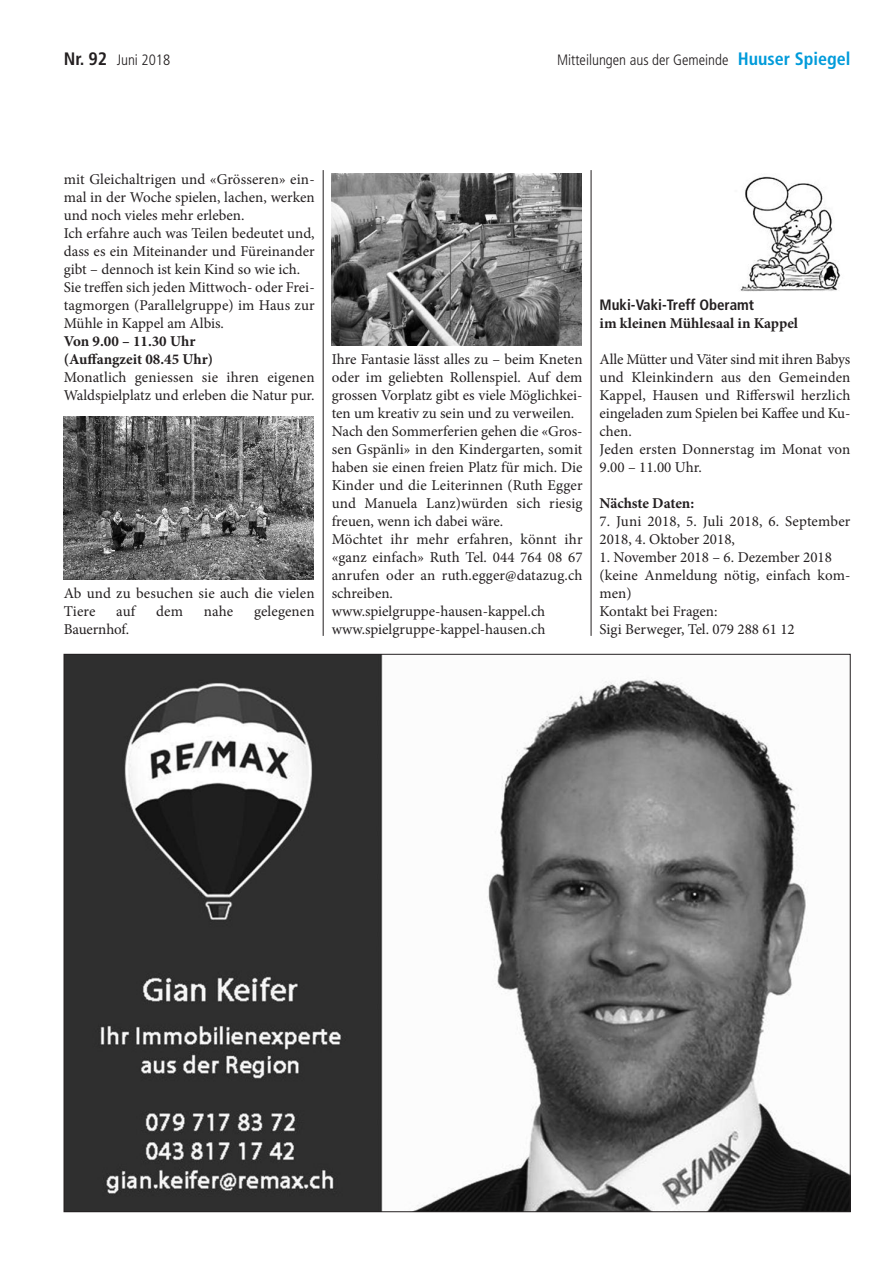
<style>
.page{position:relative;width:893px;height:1263px;background:#fff}
.page>*{position:absolute;margin:0;border:0;box-sizing:border-box;transform-origin:0 0}
.t1{font:15px/18px "Minion Pro";color:#231f20}
.t2{font:700 15px/18px "Minion Pro";color:#231f20}
.t3{font:300 condensed 15px "Frutiger";color:#231f20}
.t4{font:700 condensed 15px "Frutiger";color:#231f20}
.s1{font-weight:700;font-size:18px}
.s2{font-weight:700;font-size:18px;color:#009bda}
</style>
<div class="page">
<img style="left:64px;top:417px;width:250px;height:163px">
<img style="left:332px;top:174px;width:250px;height:172px">
<img style="left:740px;top:176px;width:101px;height:116px">
<hr style="left:323px;top:170px;width:1px;height:466px;background:#231f20">
<hr style="left:591px;top:170px;width:1px;height:466px;background:#231f20">
<img style="left:66px;top:656px;width:782px;height:554px">
<p class="t3" style="left:64px;top:53px;width:108px"><span class="s1">Nr. 92</span> Juni 2018</p>
<p class="t3" style="left:557px;top:53px;width:295px">Mitteilungen aus der Gemeinde <span class="s2">Huuser Spiegel</span></p>
<p class="t1" style="left:64px;top:171px;width:252px">mit Gleichaltrigen und «Grösseren» ein&shy;mal in der Woche spielen, lachen, werken und noch vieles mehr erleben.<br>Ich erfahre auch was Teilen bedeutet und, dass es ein Miteinander und Füreinander gibt – dennoch ist kein Kind so wie ich.<br>Sie treffen sich jeden Mittwoch- oder Frei&shy;tagmorgen (Parallelgruppe) im Haus zur Mühle in Kappel am Albis.</p>
<p class="t2" style="left:64px;top:333px;width:151px">Von 9.00 – 11.30 Uhr (Auffangzeit 08.45 Uhr)</p>
<p class="t1" style="left:64px;top:369px;width:252px">Monatlich geniessen sie ihren eigenen<br>Waldspielplatz und erleben die Natur pur.</p>
<p class="t1" style="left:64px;top:585px;width:252px">Ab und zu besuchen sie auch die vielen<br>Tiere</p>
<p class="t1" style="left:116px;top:603px;width:21px">auf</p>
<p class="t1" style="left:156px;top:603px;width:28px">dem</p>
<p class="t1" style="left:204px;top:603px;width:31px">nahe</p>
<p class="t1" style="left:254px;top:603px;width:62px">gelegenen</p>
<p class="t1" style="left:64px;top:621px;width:67px">Bauernhof.</p>
<p class="t1" style="left:332px;top:351px;width:252px">Ihre Fantasie lässt alles zu – beim Kneten oder im geliebten Rollenspiel. Auf dem grossen Vorplatz gibt es viele Möglichkei&shy;ten um kreativ zu sein und zu verweilen.<br>Nach den Sommerferien gehen die «Gros&shy;sen Gspänli» in den Kindergarten, somit haben sie einen freien Platz für mich. Die Kinder und die Leiterinnen (Ruth Egger und Manuela Lanz)würden sich riesig freuen, wenn ich dabei wäre.<br>Möchtet ihr mehr erfahren, könnt ihr «ganz einfach» Ruth Tel. 044 764 08 67 anrufen oder an ruth.egger@datazug.ch schreiben. www.spielgruppe-hausen-kappel.ch www.spielgruppe-kappel-hausen.ch</p>
<p class="t4" style="left:600px;top:298px;width:156px">Muki-Vaki-Treff Oberamt</p>
<p class="t2" style="left:600px;top:315px;width:200px">im kleinen Mühlesaal in Kappel</p>
<p class="t1" style="left:600px;top:351px;width:252px">Alle Mütter und Väter sind mit ihren Babys und Kleinkindern aus den Gemeinden<br>Kappel, Hausen und Rifferswil herzlich eingeladen zum Spielen bei Kaffee und Ku&shy;chen.<br>Jeden ersten Donnerstag im Monat von<br>9.00 – 11.00 Uhr.</p>
<p class="t2" style="left:600px;top:495px;width:96px">Nächste Daten:</p>
<p class="t1" style="left:600px;top:513px;width:252px">7. Juni 2018, 5. Juli 2018, 6. September<br>2018, 4. Oktober 2018,</p>
<p class="t1" style="left:600px;top:549px;width:252px">1. November 2018 – 6. Dezember 2018 (keine Anmeldung nötig, einfach kom&shy;men)<br>Kontakt bei Fragen:<br>Sigi Berweger, Tel. 079 288 61 12</p>
</div>
